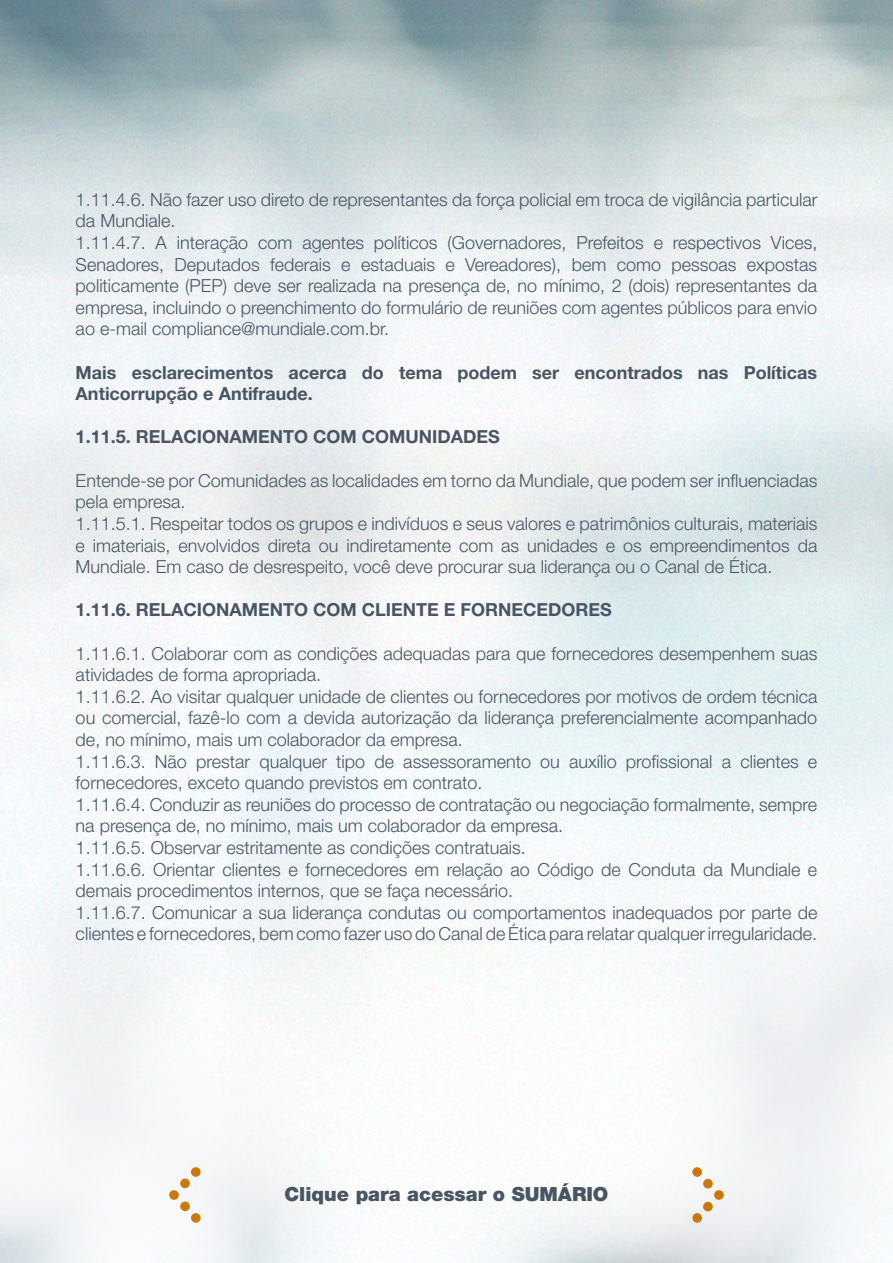
<style>
.page{position:relative;width:893px;height:1263px;background:#fff}
.page>*{position:absolute;margin:0;border:0;box-sizing:border-box;transform-origin:0 0}
.t1{font:900 19.5px "Helvetica Neue LT Std";color:#495563}
.t2{font:300 18px/21.6px "Helvetica Neue LT Std";color:#495563}
.t3{font:700 18px/21.6px "Helvetica Neue LT Std";color:#495563}
</style>
<div class="page">
<img style="left:0;top:0;width:893px;height:1263px">
<div style="left:692px;top:1167px;width:10px;height:10px;background:#cc7803;border-radius:50%"></div>
<div style="left:703px;top:1179px;width:10px;height:9px;background:#cc7803;border-radius:50%"></div>
<div style="left:714px;top:1190px;width:10px;height:10px;background:#cc7803;border-radius:50%"></div>
<div style="left:703px;top:1202px;width:10px;height:9px;background:#cc7803;border-radius:50%"></div>
<div style="left:692px;top:1213px;width:10px;height:10px;background:#cc7803;border-radius:50%"></div>
<div style="left:191px;top:1213px;width:10px;height:10px;background:#cc7803;border-radius:50%"></div>
<div style="left:180px;top:1201px;width:10px;height:10px;background:#cc7803;border-radius:50%"></div>
<div style="left:169px;top:1190px;width:10px;height:10px;background:#cc7803;border-radius:50%"></div>
<div style="left:180px;top:1178px;width:10px;height:10px;background:#cc7803;border-radius:50%"></div>
<div style="left:191px;top:1167px;width:10px;height:10px;background:#cc7803;border-radius:50%"></div>
<p class="t2" style="left:76px;top:188px;width:743px">1.11.4.6. Não fazer uso direto de representantes da força policial em troca de vigilância particular da Mundiale.<br>1.11.4.7. A interação com agentes políticos (Governadores, Prefeitos e respectivos Vices, Senadores, Deputados federais e estaduais e Vereadores), bem como pessoas expostas politicamente (PEP) deve ser realizada na presença de, no mínimo, 2 (dois) representantes da empresa, incluindo o preenchimento do formulário de reuniões com agentes públicos para envio ao e-mail compliance@mundiale.com.br.</p>
<p class="t3" style="left:76px;top:361px;width:743px">Mais esclarecimentos acerca do tema podem ser encontrados nas Políticas<br>Anticorrupção e Antifraude.</p>
<p class="t3" style="left:76px;top:426px;width:426px">1.11.5. RELACIONAMENTO COM COMUNIDADES</p>
<p class="t2" style="left:76px;top:469px;width:743px">Entende-se por Comunidades as localidades em torno da Mundiale, que podem ser influenciadas pela empresa.<br>1.11.5.1. Respeitar todos os grupos e indivíduos e seus valores e patrimônios culturais, materiais e imateriais, envolvidos direta ou indiretamente com as unidades e os empreendimentos da Mundiale. Em caso de desrespeito, você deve procurar sua liderança ou o Canal de Ética.</p>
<p class="t3" style="left:76px;top:599px;width:538px">1.11.6. RELACIONAMENTO COM CLIENTE E FORNECEDORES</p>
<p class="t2" style="left:76px;top:642px;width:743px">1.11.6.1. Colaborar com as condições adequadas para que fornecedores desempenhem suas atividades de forma apropriada.<br>1.11.6.2. Ao visitar qualquer unidade de clientes ou fornecedores por motivos de ordem técnica ou comercial, fazê-lo com a devida autorização da liderança preferencialmente acompanhado de, no mínimo, mais um colaborador da empresa.<br>1.11.6.3. Não prestar qualquer tipo de assessoramento ou auxílio profissional a clientes e fornecedores, exceto quando previstos em contrato.<br>1.11.6.4. Conduzir as reuniões do processo de contratação ou negociação formalmente, sempre na presença de, no mínimo, mais um colaborador da empresa.<br>1.11.6.5. Observar estritamente as condições contratuais.<br>1.11.6.6. Orientar clientes e fornecedores em relação ao Código de Conduta da Mundiale e demais procedimentos internos, que se faça necessário.<br>1.11.6.7. Comunicar a sua liderança condutas ou comportamentos inadequados por parte de clientes e fornecedores, bem como fazer uso do Canal de Ética para relatar qualquer irregularidade.</p>
<p class="t1" style="left:284px;top:1182px;width:325px">Clique para acessar o SUMÁRIO</p>
</div>
